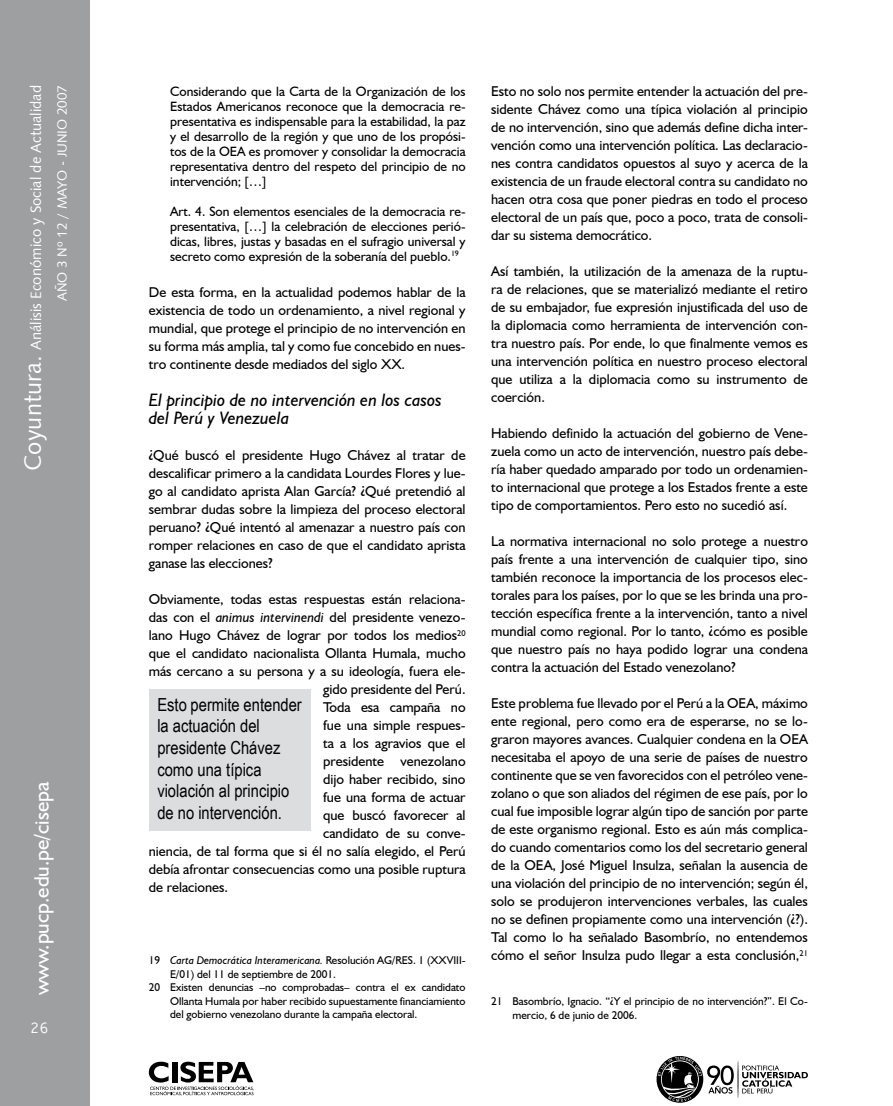
<style>
.page{position:relative;width:893px;height:1106px;background:#fff}
.page>*{position:absolute;margin:0;border:0;box-sizing:border-box;transform-origin:0 0}
.t1{font:22.5px "Vrinda";color:#fff}
.t2{font:21px "Humanist 521 BT";color:#fff}
.t3{font:18px/21.6px "Arial Narrow";color:#000}
.t4{font:italic 18px/18px "Humanist 521 BT";color:#000}
.t5{font:15px "Humanist 531 BT Roman A";color:#fff}
.t6{font:14.25px/18px "Humanist 521 BT";color:#000;text-align:justify}
.t7{font:13.5px/15px "Humanist 521 BT";color:#000;text-align:justify}
.t8{font:13.5px "Humanist 531 BT Roman A";color:#fff}
.t9{font:11.25px/13.5px "Humanist 521 BT";color:#000}
.t10{font:italic 11.25px "Humanist 521 BT";color:#000}
.s1{font-size:24px}
.s2{font-style:italic}
.s3{font-style:normal}
</style>
<div class="page">
<div style="left:0;top:0;width:89px;height:1106px;background:#9d9fa1"></div>
<svg style="left:149px;top:1061px;width:105px;height:34px"></svg>
<svg style="left:742px;top:1065px;width:66px;height:28px"></svg>
<hr style="left:737px;top:1060px;width:1px;height:38px;background:#000;border-radius:50%">
<svg style="left:656px;top:1056px;width:78px;height:46px"></svg>
<div style="left:149px;top:689px;width:161px;height:141px;background:#dcddde"></div>
<p class="t5" style="left:26px;top:470px;width:387px;rotate:-90deg"><span class="s1">Coyuntura.</span> Análisis Económico y Social de Actualidad</p>
<p class="t8" style="left:54px;top:301px;width:218px;rotate:-90deg">AÑO 3 Nº 12 / MAYO - JUNIO 2007</p>
<p class="t7" style="left:170px;top:83px;width:297px">Considerando que la Carta de la Organización de los Estados Americanos reconoce que la democracia re&shy;presentativa es indispensable para la estabilidad, la paz y el desarrollo de la región y que uno de los propósi&shy;tos de la OEA es promover y consolidar la democracia representativa dentro del respeto del principio de no intervención; […]</p>
<p class="t7" style="left:170px;top:203px;width:297px">Art. 4. Son elementos esenciales de la democracia re&shy;presentativa, […] la celebración de elecciones perió&shy;dicas, libres, justas y basadas en el sufragio universal y secreto como expresión de la soberanía del pueblo.<sup>19</sup></p>
<p class="t6" style="left:149px;top:283px;width:319px">De esta forma, en la actualidad podemos hablar de la existencia de todo un ordenamiento, a nivel regional y mundial, que protege el principio de no intervención en su forma más amplia, tal y como fue concebido en nues&shy;tro continente desde mediados del siglo XX.</p>
<p class="t4" style="left:149px;top:391px;width:294px">El principio de no intervención en los casos del Perú y Venezuela</p>
<p class="t6" style="left:149px;top:446px;width:318px">¿Qué buscó el presidente Hugo Chávez al tratar de descalificar primero a la candidata Lourdes Flores y lue&shy;go al candidato aprista Alan García? ¿Qué pretendió al sembrar dudas sobre la limpieza del proceso electoral peruano? ¿Qué intentó al amenazar a nuestro país con romper relaciones en caso de que el candidato aprista ganase las elecciones?</p>
<p class="t6" style="left:149px;top:590px;width:318px">Obviamente, todas estas respuestas están relaciona-</p>
<p class="t6" style="left:149px;top:608px;width:318px">das con el <span class="s2">animus intervinendi</span> del presidente venezo-</p>
<p class="t6" style="left:149px;top:626px;width:318px">lano Hugo Chávez de lograr por todos los medios<sup>20</sup></p>
<p class="t6" style="left:149px;top:644px;width:318px">que el candidato nacionalista Ollanta Humala, mucho</p>
<p class="t6" style="left:149px;top:662px;width:318px">más cercano a su persona y a su ideología, fuera ele-</p>
<p class="t6" style="left:323px;top:680px;width:144px">gido presidente del Perú.</p>
<p class="t6" style="left:323px;top:698px;width:144px">Toda esa campaña no</p>
<p class="t6" style="left:323px;top:716px;width:144px">fue una simple respues-</p>
<p class="t6" style="left:323px;top:734px;width:144px">ta a los agravios que el</p>
<p class="t6" style="left:323px;top:752px;width:144px">presidente venezolano</p>
<p class="t6" style="left:323px;top:770px;width:144px">dijo haber recibido, sino</p>
<p class="t6" style="left:323px;top:788px;width:144px">fue una forma de actuar</p>
<p class="t6" style="left:323px;top:806px;width:144px">que buscó favorecer al</p>
<p class="t6" style="left:323px;top:824px;width:144px">candidato de su conve-</p>
<p class="t6" style="left:149px;top:842px;width:318px">niencia, de tal forma que si él no salía elegido, el Perú</p>
<p class="t6" style="left:149px;top:860px;width:318px">debía afrontar consecuencias como una posible ruptura</p>
<p class="t6" style="left:149px;top:878px;width:81px">de relaciones.</p>
<p class="t3" style="left:157px;top:693px;width:146px">Esto permite entender la actuación del presidente Chávez como una típica violación al principio de no intervención.</p>
<h2 class="t2" style="left:29px;top:995px;width:215px;rotate:-90deg">www.pucp.edu.pe/cisepa</h2>
<p class="t10" style="left:149px;top:953px;width:318px"><span class="s3">19</span> Carta Democrática Interamericana. <span class="s3">Resolución AG/RES. 1 (XXVIII-</span></p>
<p class="t9" style="left:170px;top:967px;width:167px">E/01) del 11 de septiembre de 2001.</p>
<p class="t9" style="left:149px;top:980px;width:318px">20 Existen denuncias –no comprobadas– contra el ex candidato</p>
<p class="t9" style="left:170px;top:994px;width:297px">Ollanta Humala por haber recibido supuestamente financiamiento</p>
<p class="t9" style="left:170px;top:1007px;width:249px">del gobierno venezolano durante la campaña electoral.</p>
<h1 class="t1" style="left:30px;top:1016px;width:10px">26</h1>
<p class="t6" style="left:491px;top:82px;width:318px">Esto no solo nos permite entender la actuación del pre&shy;sidente Chávez como una típica violación al principio de no intervención, sino que además define dicha inter&shy;vención como una intervención política. Las declaracio&shy;nes contra candidatos opuestos al suyo y acerca de la existencia de un fraude electoral contra su candidato no hacen otra cosa que poner piedras en todo el proceso electoral de un país que, poco a poco, trata de consoli&shy;dar su sistema democrático.</p>
<p class="t6" style="left:491px;top:262px;width:318px">Así también, la utilización de la amenaza de la ruptu&shy;ra de relaciones, que se materializó mediante el retiro de su embajador, fue expresión injustificada del uso de la diplomacia como herramienta de intervención con&shy;tra nuestro país. Por ende, lo que finalmente vemos es una intervención política en nuestro proceso electoral que utiliza a la diplomacia como su instrumento de coerción.</p>
<p class="t6" style="left:491px;top:424px;width:318px">Habiendo definido la actuación del gobierno de Vene&shy;zuela como un acto de intervención, nuestro país debe&shy;ría haber quedado amparado por todo un ordenamien&shy;to internacional que protege a los Estados frente a este tipo de comportamientos. Pero esto no sucedió así.</p>
<p class="t6" style="left:491px;top:532px;width:318px">La normativa internacional no solo protege a nuestro país frente a una intervención de cualquier tipo, sino también reconoce la importancia de los procesos elec&shy;torales para los países, por lo que se les brinda una pro&shy;tección específica frente a la intervención, tanto a nivel mundial como regional. Por lo tanto, ¿cómo es posible que nuestro país no haya podido lograr una condena contra la actuación del Estado venezolano?</p>
<p class="t6" style="left:491px;top:694px;width:318px">Este problema fue llevado por el Perú a la OEA, máximo ente regional, pero como era de esperarse, no se lo&shy;graron mayores avances. Cualquier condena en la OEA necesitaba el apoyo de una serie de países de nuestro continente que se ven favorecidos con el petróleo vene&shy;zolano o que son aliados del régimen de ese país, por lo cual fue imposible lograr algún tipo de sanción por parte de este organismo regional. Esto es aún más complica&shy;do cuando comentarios como los del secretario general de la OEA, José Miguel Insulza, señalan la ausencia de una violación del principio de no intervención; según él, solo se produjeron intervenciones verbales, las cuales no se definen propiamente como una intervención (¿?).<br>Tal como lo ha señalado Basombrío, no entendemos cómo el señor Insulza pudo llegar a esta conclusión,<sup>21</sup></p>
<p class="t9" style="left:512px;top:994px;width:297px;text-indent:-21px">21 Basombrío, Ignacio. “¿Y el principio de no intervención?”. El Co&shy;mercio, 6 de junio de 2006.</p>
</div>
